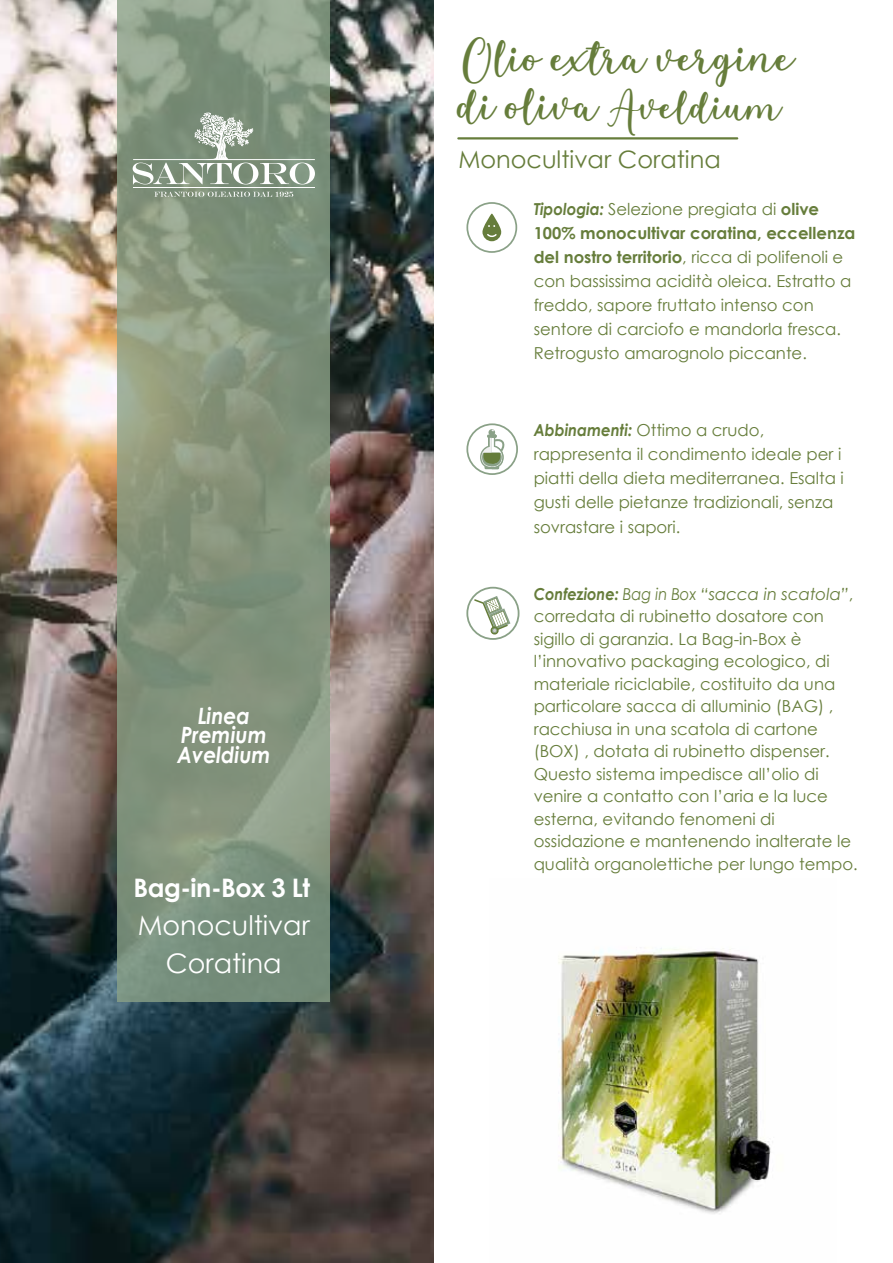
<style>
.page{position:relative;width:893px;height:1263px;background:#fff}
.page>*{position:absolute;margin:0;border:0;box-sizing:border-box;transform-origin:0 0}
.t1{font:500 52.5px "Estafet Letter Script";color:#667d3b;scale:.94 1}
.t2{font:500 48px "Estafet Letter Script";color:#667d3b;scale:.94 1}
.t3{font:27px/37.5px "Century Gothic";color:#fff;text-align:center}
.t4{font:700 25.5px "Century Gothic";letter-spacing:-.02em;color:#fff}
.t5{font:24px "Century Gothic";color:#667d3b}
.t6{font:italic 700 22.5px/19.5px "Century Gothic";color:#fff;text-align:center;scale:.9 1}
.t7{font:16.5px/22.5px "Century Gothic";color:#667d3b}
.s1{font-size:52.5px}
.s2{font-weight:700;font-style:italic}
.s3{font-weight:700}
.s4{font-style:italic}
</style>
<div class="page">
<hr style="left:458px;top:137px;width:279px;height:2px;background:#667d3b">
<img style="left:0;top:0;width:434px;height:1263px">
<svg style="left:482px;top:214px;width:19px;height:27px"></svg>
<div style="left:466px;top:202px;width:51px;height:51px;border:2px solid #8aa187;border-radius:50%"></div>
<div style="left:466px;top:423px;width:52px;height:52px;border:2px solid #8aa187;border-radius:50%"></div>
<svg style="left:481px;top:429px;width:24px;height:40px"></svg>
<div style="left:466px;top:587px;width:53px;height:53px;border:2px solid #8aa187;border-radius:50%"></div>
<svg style="left:474px;top:596px;width:36px;height:39px"></svg>
<svg style="left:117px;top:0;width:213px;height:1002px;background:#83947e"></svg>
<svg style="left:154px;top:192px;width:139px;height:5px"></svg>
<hr style="left:133px;top:187px;width:182px;height:1px;background:#fff">
<svg style="left:133px;top:112px;width:182px;height:72px;background:#91a290"></svg>
<img style="left:558px;top:947px;width:213px;height:267px">
<h3 class="t6" style="left:177px;top:705px;width:105px">Linea<br>Premium<br>Aveldium</h3>
<h3 class="t4" style="left:134px;top:872px;width:178px">Bag-in-Box 3 Lt</h3>
<h3 class="t3" style="left:138px;top:906px;width:174px">Monocultivar<br>Coratina</h3>
<h1 class="t1" style="left:458px;top:34px;width:360px">Olio extra vergine</h1>
<h2 class="t2" style="left:458px;top:85px;width:346px"><span class="s1">di oliva</span> Aveldium</h2>
<h3 class="t5" style="left:458px;top:143px;width:264px">Monocultivar Coratina</h3>
<p class="t7" style="left:534px;top:197px;width:323px;line-height:24px"><span class="s2">Tipologia:</span> Selezione pregiata di <span class="s3">olive 100% monocultivar coratina, eccellenza del nostro territorio</span>, ricca di polifenoli e con bassissima acidità oleica. Estratto a freddo, sapore fruttato intenso con sentore di carciofo e mandorla fresca.<br>Retrogusto amarognolo piccante.</p>
<p class="t7" style="left:534px;top:418px;width:312px;line-height:24px"><span class="s2">Abbinamenti:</span> Ottimo a crudo, rappresenta il condimento ideale per i piatti della dieta mediterranea. Esalta i gusti delle pietanze tradizionali, senza sovrastare i sapori.</p>
<p class="t7" style="left:534px;top:582px;width:325px"><span class="s2">Confezione:</span> <span class="s4">Bag in Box “sacca in scatola”</span>, corredata di rubinetto dosatore con sigillo di garanzia. La Bag-in-Box è l’innovativo packaging ecologico, di materiale riciclabile, costituito da una particolare sacca di alluminio (BAG) , racchiusa in una scatola di cartone (BOX) , dotata di rubinetto dispenser.<br>Questo sistema impedisce all’olio di venire a contatto con l’aria e la luce esterna, evitando fenomeni di ossidazione e mantenendo inalterate le qualità organolettiche per lungo tempo.</p>
</div>
